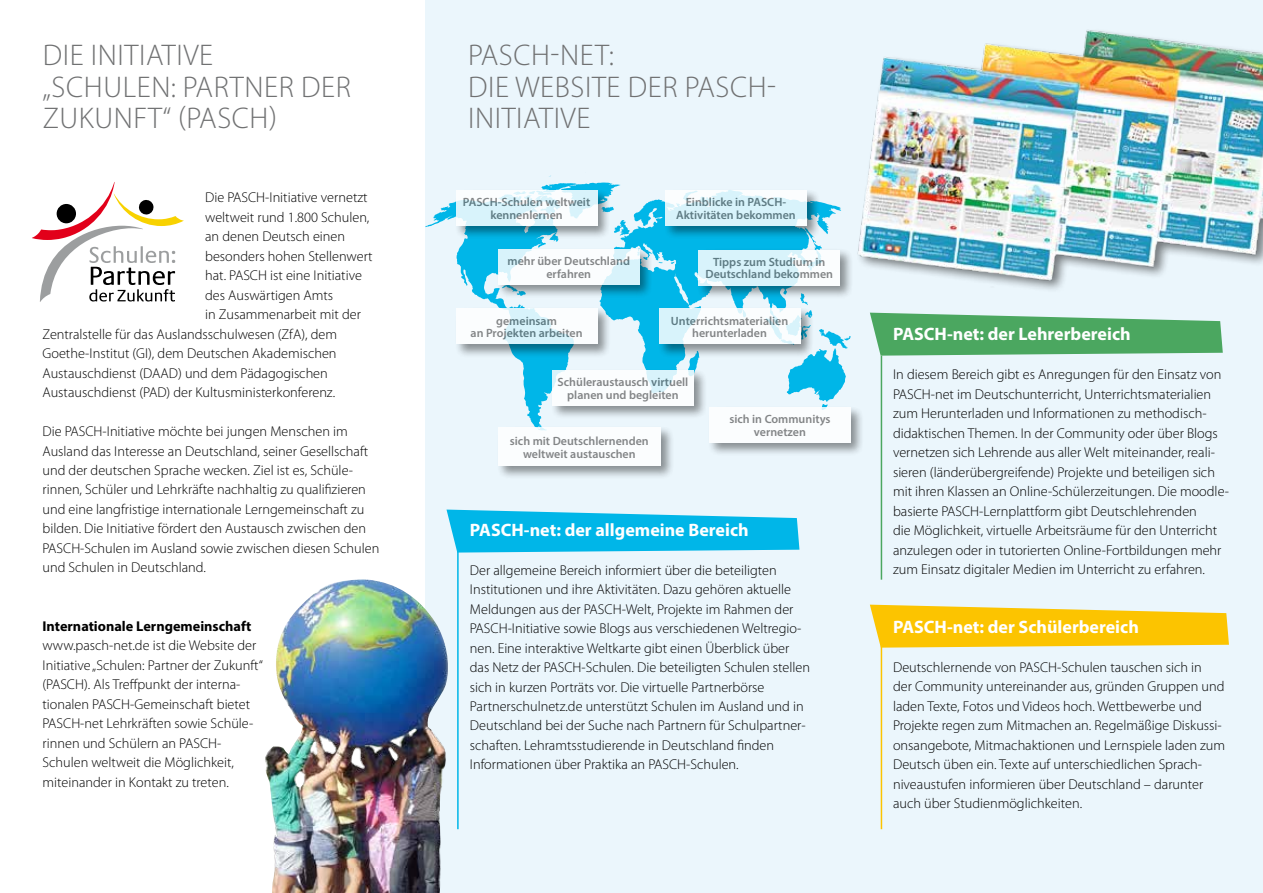
<style>
.page{position:relative;width:1263px;height:893px;background:#fff}
.page>*{position:absolute;margin:0;border:0;box-sizing:border-box;transform-origin:0 0}
.t1{font:300 30px/31.5px "Myriad Pro";letter-spacing:.02em;color:#707172}
.t2{font:700 18px "Myriad Pro";color:#fff}
.t3{font:300 14.25px/19.5px "Myriad Pro";color:#000}
.t4{font:700 14.25px "Myriad Pro";color:#000}
.t5{font:600 12px/12.8px "Myriad Pro";color:#707172;text-align:center}
</style>
<div class="page">
<div style="left:425px;top:0;width:838px;height:893px;background:#ebf6fc"></div>
<svg style="left:446px;top:510px;width:353px;height:43px;background:#23bfea"></svg>
<svg style="left:870px;top:313px;width:353px;height:43px;background:#62b277"></svg>
<svg style="left:870px;top:605px;width:359px;height:43px;background:#f9cb25"></svg>
<img style="left:857px;top:30px;width:406px;height:259px">
<hr style="left:457px;top:548px;width:2px;height:281px;background:#00b6e8">
<hr style="left:881px;top:356px;width:1px;height:224px;background:#4ba760">
<hr style="left:881px;top:642px;width:1px;height:187px;background:#fcc400">
<img style="left:265px;top:579px;width:183px;height:314px">
<svg style="left:425px;top:183px;width:196px;height:242px"></svg>
<svg style="left:599px;top:190px;width:242px;height:178px;fill:#00b6e8"></svg>
<svg style="left:804px;top:227px;width:18px;height:21px"></svg>
<svg style="left:766px;top:299px;width:84px;height:106px"></svg>
<div style="left:454px;top:188px;width:157px;height:52px;background:#000;opacity:.5"></div>
<svg style="left:456px;top:190px;width:141px;height:35px;fill:#dbf4fb"></svg>
<div style="left:663px;top:188px;width:158px;height:52px;background:#000;opacity:.5"></div>
<svg style="left:665px;top:190px;width:141px;height:36px;fill:#d8f3fb"></svg>
<div style="left:496px;top:247px;width:158px;height:52px;background:#000;opacity:.5"></div>
<svg style="left:498px;top:249px;width:141px;height:36px;fill:#fbfdfe"></svg>
<div style="left:550px;top:368px;width:158px;height:52px;background:#000;opacity:.5"></div>
<div style="left:552px;top:370px;width:141px;height:35px;background:#fff"></div>
<div style="left:696px;top:248px;width:158px;height:51px;background:#000;opacity:.5"></div>
<svg style="left:699px;top:250px;width:141px;height:35px;fill:#d8f3fb"></svg>
<div style="left:657px;top:307px;width:157px;height:51px;background:#000;opacity:.5"></div>
<svg style="left:659px;top:309px;width:141px;height:35px;fill:#fbfdfe"></svg>
<div style="left:454px;top:307px;width:157px;height:51px;background:#000;opacity:.5"></div>
<svg style="left:456px;top:309px;width:141px;height:35px;fill:#fbfdfe"></svg>
<div style="left:707px;top:405px;width:158px;height:52px;background:#000;opacity:.5"></div>
<div style="left:709px;top:407px;width:141px;height:36px;background:#fff"></div>
<div style="left:496px;top:425px;width:179px;height:55px;background:#000;opacity:.5"></div>
<div style="left:498px;top:428px;width:162px;height:38px;background:#fff"></div>
<svg style="left:32px;top:182px;width:152px;height:120px"></svg>
<h1 class="t1" style="left:43px;top:40px;width:310px">Di e Initiative „Schulen: Partner der<br>Zukunft“ (PASCH)</h1>
<h1 class="t1" style="left:468px;top:40px;width:310px">PASCH -NET:<br>Di e Website der PASCH-<br>Initiative</h1>
<p class="t3" style="left:205px;top:188px;width:164px">Die PASCH-Initiative vernetzt</p>
<p class="t3" style="left:205px;top:207px;width:166px">weltweit rund 1.800 Schulen,</p>
<p class="t3" style="left:205px;top:227px;width:141px">an denen Deutsch einen</p>
<p class="t3" style="left:205px;top:246px;width:169px">besonders hohen Stellenwert</p>
<p class="t3" style="left:205px;top:266px;width:158px">hat. PASCH ist eine Initiative</p>
<p class="t3" style="left:205px;top:285px;width:130px">des Auswärtigen Amts</p>
<p class="t3" style="left:205px;top:305px;width:157px">in Zusammenarbeit mit der</p>
<p class="t3" style="left:43px;top:324px;width:296px">Zentralstelle für das Auslandsschulwesen (ZfA), dem</p>
<p class="t3" style="left:43px;top:344px;width:296px">Goethe-Institut (GI), dem Deutschen Akademischen</p>
<p class="t3" style="left:43px;top:363px;width:287px">Austauschdienst (DAAD) und dem Pädagogischen</p>
<p class="t3" style="left:43px;top:383px;width:294px">Austauschdienst (PAD) der Kultusministerkonferenz.</p>
<p class="t3" style="left:43px;top:422px;width:338px">Die PASCH-Initiative möchte bei jungen Menschen im Ausland das Interesse an Deutschland, seiner Gesellschaft und der deutschen Sprache wecken. Ziel ist es, Schüle&shy;rinnen, Schüler und Lehrkräfte nachhaltig zu qualifizieren und eine langfristige internationale Lerngemeinschaft zu bilden. Die Initiative fördert den Austausch zwischen den PASCH-Schulen im Ausland sowie zwischen diesen Schulen und Schulen in Deutschland.</p>
<p class="t4" style="left:43px;top:617px;width:210px">Internationale Lerngemeinschaft</p>
<p class="t3" style="left:43px;top:636px;width:222px">www.pasch-net.de ist die Website der Initiative „Schulen: Partner der Zukunft“ (PASCH). Als Treffpunkt der interna&shy;tionalen PASCH-Gemeinschaft bietet PASCH-net Lehrkräften sowie Schüle&shy;rinnen und Schülern an PASCH-Schulen weltweit die Möglichkeit, miteinander in Kontakt zu treten.</p>
<p class="t5" style="left:463px;top:195px;width:129px">PASCH-Schulen weltweit kennenlernen</p>
<p class="t5" style="left:676px;top:195px;width:121px">Einblicke in PASCH-<br>Aktivitäten bekommen</p>
<p class="t5" style="left:507px;top:254px;width:124px">mehr über Deutschland erfahren</p>
<p class="t5" style="left:705px;top:255px;width:129px">Tipps zum Studium in<br>Deutschland bekommen</p>
<p class="t5" style="left:671px;top:314px;width:119px">Unterrichtsmaterialien herunterladen</p>
<p class="t5" style="left:471px;top:314px;width:114px">gemeinsam<br>an Projekten arbeiten</p>
<p class="t5" style="left:558px;top:375px;width:132px">Schüleraustausch virtuell planen und begleiten</p>
<p class="t5" style="left:510px;top:434px;width:140px">sich mit Deutschlernenden weltweit austauschen</p>
<p class="t5" style="left:729px;top:413px;width:103px">sich in Communitys vernetzen</p>
<p class="t2" style="left:470px;top:518px;width:12px">PASCH</p>
<p class="t2" style="left:524px;top:518px;width:226px">-net: der allgemeine Bereich</p>
<p class="t3" style="left:470px;top:560px;width:342px">Der allgemeine Bereich informiert über die beteiligten Institutionen und ihre Aktivitäten. Dazu gehören aktuelle Meldungen aus der PASCH-Welt, Projekte im Rahmen der PASCH-Initiative sowie Blogs aus verschiedenen Weltregio&shy;nen. Eine interaktive Weltkarte gibt einen Ü berblick über das Netz der PASCH-Schulen. Die beteiligten Schulen stellen sich in kurzen Porträts vor. Die virtuelle Partnerbörse Partnerschulnetz.de unterstützt Schulen im Ausland und in Deutschland bei der Suche nach Partnern für Schulpartner&shy;schaften. Lehramtsstudierende in Deutschland finden Informationen über Praktika an PASCH-Schulen.</p>
<p class="t2" style="left:893px;top:322px;width:12px">PASCH</p>
<p class="t2" style="left:947px;top:322px;width:185px">-net: der Lehrerbereich</p>
<p class="t3" style="left:893px;top:365px;width:338px">In diesem Bereich gibt es Anregungen für den Einsatz von PASCH-net im Deutschunterricht, U nterrichtsmaterialien zum Herunterladen und Informationen zu methodisch&shy;didaktischen Themen. In der Community oder über Blogs vernetzen sich Lehrende aus aller Welt miteinander, reali&shy;sieren (länderübergreifende) Projekte und beteiligen sich mit ihren Klassen an Online-Schülerzeitungen. Die moodle&shy;basierte PASCH-Lernplattform gibt Deutschlehrenden<br>die Möglichkeit, virtuelle Arbeitsräume für den U nterricht anzulegen oder in tutorierten Online-Fortbildungen mehr zum Einsatz digitaler Medien im U nterricht zu erfahren.</p>
<p class="t2" style="left:893px;top:615px;width:12px">PASCH</p>
<p class="t2" style="left:947px;top:615px;width:193px">-net: der Schülerbereich</p>
<p class="t3" style="left:893px;top:657px;width:334px">Deutschlernende von PASCH-Schulen tauschen sich in<br>der Community untereinander aus, gründen Gruppen und laden Texte, Fotos und Videos hoch. Wettbewerbe und Projekte regen zum Mitmachen an. Regelmäßige Diskussi&shy;onsangebote, Mitmachaktionen und Lernspiele laden zum Deutsch üben ein. Texte auf unterschiedlichen Sprach&shy;niveaustufen informieren über Deutschland – darunter auch über Studienmöglichkeiten.</p>
</div>
